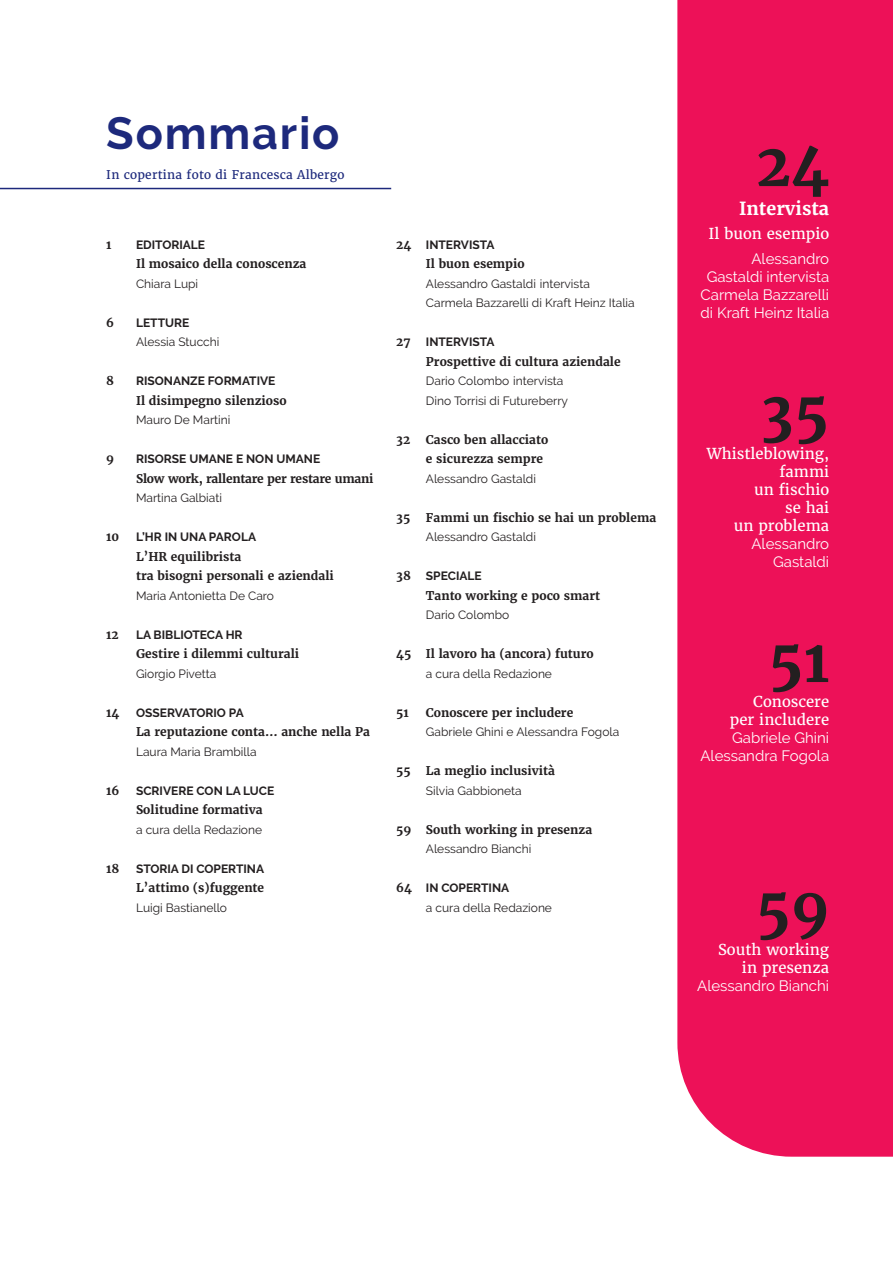
<style>
.page{position:relative;width:893px;height:1263px;background:#fff}
.page>*{position:absolute;margin:0;border:0;box-sizing:border-box;transform-origin:0 0}
.t1{font:700 58.5px "Merriweather";color:#231f20}
.t2{font:700 45px "Raleway";letter-spacing:.04em;color:#1d297c}
.t3{font:700 18px "Merriweather";color:#fff}
.t4{font:15px/18px "Merriweather";color:#fff;text-align:right}
.t5{font:15px/18px "Raleway";color:#fff;text-align:right}
.t6{font:700 12px/19.5px "Merriweather";color:#231f20}
.t7{font:12px/19.5px "Raleway";color:#231f20}
.t8{font:700 12px "Raleway";color:#231f20}
.t9{font:700 12px/19.5px "Merriweather";letter-spacing:-.02em;color:#231f20}
.t10{font:12px "Merriweather";letter-spacing:.02em;color:#1d297c}
.s1{font-family:"Raleway"}
.s2{font-weight:700}
.s3{font-family:"Raleway";font-weight:400}
.s4{font-family:"Merriweather"}
</style>
<div class="page">
<hr style="left:0;top:188px;width:391px;height:1px;background:#1d297c">
<div style="left:677px;top:0;width:216px;height:1157px;background:#ed1158"></div>
<h2 class="t2" style="left:106px;top:107px;width:235px">Sommario</h2>
<p class="t10" style="left:106px;top:167px;width:240px">In copertina foto di Francesca Albergo</p>
<p class="t6" style="left:106px;top:234px;width:7px">1</p>
<p class="t6" style="left:136px;top:234px;width:172px"><span class="s1">EDITORIALE<br></span>Il mosaico della conoscenza</p>
<p class="t7" style="left:136px;top:273px;width:64px">Chiara Lupi</p>
<p class="t6" style="left:106px;top:312px;width:9px">6</p>
<p class="t7" style="left:136px;top:312px;width:85px"><span class="s2">LETTURE<br></span>Alessia Stucchi</p>
<p class="t6" style="left:106px;top:371px;width:9px">8</p>
<p class="t8" style="left:136px;top:374px;width:141px">RISONANZE FORMATIVE</p>
<p class="t6" style="left:136px;top:390px;width:152px">Il disimpegno silenzioso</p>
<p class="t7" style="left:136px;top:410px;width:96px">Mauro De Martini</p>
<p class="t6" style="left:106px;top:449px;width:9px">9</p>
<p class="t9" style="left:136px;top:449px;width:239px"><span class="s1">RISORSE UMANE E NON UMANE<br></span>Slow work, rallentare per restare umani</p>
<p class="t7" style="left:136px;top:488px;width:87px">Martina Galbiati</p>
<p class="t6" style="left:106px;top:527px;width:14px">10</p>
<p class="t8" style="left:136px;top:530px;width:121px">L’HR IN UNA PAROLA</p>
<p class="t6" style="left:136px;top:546px;width:199px">L’HR equilibrista<br>tra bisogni personali e aziendali</p>
<p class="t7" style="left:136px;top:585px;width:139px">Maria Antonietta De Caro</p>
<p class="t6" style="left:106px;top:624px;width:14px">12</p>
<p class="t8" style="left:136px;top:627px;width:108px">LA BIBLIOTECA HR</p>
<p class="t6" style="left:136px;top:644px;width:165px">Gestire i dilemmi culturali<br><span class="s3">Giorgio Pivetta</span></p>
<p class="t6" style="left:106px;top:702px;width:15px">14</p>
<p class="t8" style="left:136px;top:705px;width:109px">OSSERVATORIO PA</p>
<p class="t6" style="left:136px;top:722px;width:235px">La reputazione conta… anche nella Pa<br><span class="s3">Laura Maria Brambilla</span></p>
<p class="t6" style="left:106px;top:780px;width:15px">16</p>
<p class="t6" style="left:136px;top:780px;width:140px"><span class="s1">SCRIVERE CON LA LUCE<br></span>Solitudine formativa</p>
<p class="t7" style="left:136px;top:819px;width:128px">a cura della Redazione</p>
<p class="t6" style="left:106px;top:858px;width:15px">18</p>
<p class="t8" style="left:136px;top:861px;width:130px">STORIA DI COPERTINA</p>
<p class="t6" style="left:136px;top:878px;width:130px">L’attimo (s)fuggente</p>
<p class="t7" style="left:136px;top:897px;width:93px">Luigi Bastianello</p>
<p class="t6" style="left:426px;top:234px;width:100px;text-indent:-30px">24 <span class="s1">INTERVISTA<br></span>Il buon esempio</p>
<p class="t7" style="left:426px;top:273px;width:210px">Alessandro Gastaldi intervista<br>Carmela Bazzarelli di Kraft Heinz Italia</p>
<p class="t6" style="left:396px;top:332px;width:16px">27</p>
<p class="t6" style="left:426px;top:332px;width:196px"><span class="s1">INTERVISTA<br></span>Prospettive di cultura aziendale</p>
<p class="t7" style="left:426px;top:371px;width:144px">Dario Colombo intervista<br>Dino Torrisi di Futureberry</p>
<p class="t6" style="left:396px;top:429px;width:16px">32</p>
<p class="t6" style="left:426px;top:429px;width:124px">Casco ben allacciato e sicurezza sempre</p>
<p class="t7" style="left:426px;top:468px;width:112px">Alessandro Gastaldi</p>
<p class="t6" style="left:396px;top:507px;width:16px">35</p>
<p class="t6" style="left:426px;top:507px;width:232px">Fammi un fischio se hai un problema</p>
<p class="t7" style="left:426px;top:527px;width:112px">Alessandro Gastaldi</p>
<p class="t6" style="left:426px;top:566px;width:176px;text-indent:-30px">38 <span class="s1">SPECIALE<br></span>Tanto working e poco smart</p>
<p class="t7" style="left:426px;top:605px;width:85px">Dario Colombo</p>
<p class="t6" style="left:396px;top:644px;width:199px">45 Il lavoro ha (ancora) futuro</p>
<p class="t7" style="left:426px;top:663px;width:128px">a cura della Redazione</p>
<p class="t6" style="left:396px;top:702px;width:14px">51</p>
<p class="t6" style="left:426px;top:702px;width:149px">Conoscere per includere</p>
<p class="t7" style="left:426px;top:722px;width:195px">Gabriele Ghini e Alessandra Fogola</p>
<p class="t6" style="left:396px;top:761px;width:16px">55</p>
<p class="t6" style="left:426px;top:761px;width:131px">La meglio inclusività</p>
<p class="t7" style="left:426px;top:780px;width:97px">Silvia Gabbioneta</p>
<p class="t6" style="left:396px;top:819px;width:197px">59 South working in presenza</p>
<p class="t7" style="left:426px;top:839px;width:107px">Alessandro Bianchi</p>
<p class="t8" style="left:396px;top:881px;width:115px"><span class="s4">64</span> IN COPERTINA</p>
<p class="t7" style="left:426px;top:897px;width:128px">a cura della Redazione</p>
<p class="t1" style="left:756px;top:128px;width:75px">24</p>
<p class="t3" style="left:739px;top:197px;width:92px">Intervista</p>
<p class="t4" style="left:708px;top:225px;width:122px">Il buon esempio</p>
<p class="t5" style="left:701px;top:250px;width:130px">Alessandro<br>Gastaldi intervista<br>Carmela Bazzarelli di Kraft Heinz Italia</p>
<p class="t1" style="left:760px;top:376px;width:70px">35</p>
<p class="t4" style="left:707px;top:445px;width:124px">Whistleblowing, fammi<br>un fischio<br>se hai<br>un problema<br><span class="s1">Alessandro<br>Gastaldi</span></p>
<p class="t1" style="left:768px;top:623px;width:63px">51</p>
<p class="t5" style="left:700px;top:693px;width:130px"><span class="s4">Conoscere<br>per includere<br></span>Gabriele Ghini<br>Alessandra Fogola</p>
<p class="t1" style="left:755px;top:871px;width:75px">59</p>
<p class="t4" style="left:697px;top:940px;width:133px">South working<br>in presenza<br><span class="s1">Alessandro Bianchi</span></p>
</div>
